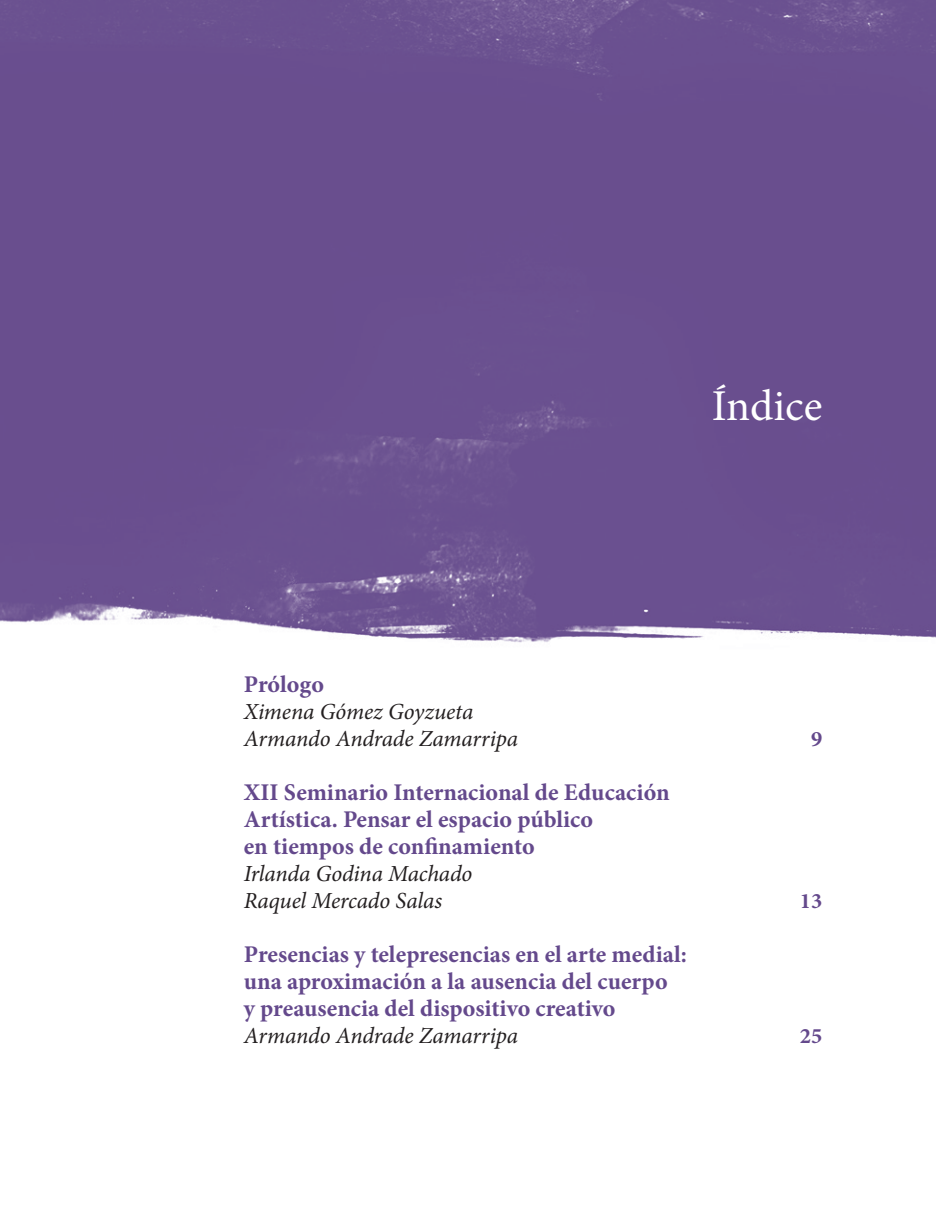
<style>
.page{position:relative;width:936px;height:1219px;background:#fff}
.page>*{position:absolute;margin:0;border:0;box-sizing:border-box;transform-origin:0 0}
.t1{font:44px "Minion Pro";color:#fff}
.t2{font:700 24px/27px "Minion Pro";color:#64498c}
.t3{font:italic 23px/27px "Minion Pro";letter-spacing:-.005em;color:#231f20}
.t4{font:700 22px "Minion Pro";color:#64498c}
</style>
<div class="page">
<div style="left:0;top:0;width:935px;height:643px;background:#694e8f"></div>
<h1 class="t1" style="left:712px;top:377px;width:112px">Índice</h1>
<p class="t2" style="left:244px;top:670px;width:82px">Prólogo</p>
<p class="t3" style="left:244px;top:698px;width:276px">Ximena Gómez Goyzueta<br>Armando Andrade Zamarripa</p>
<p class="t2" style="left:244px;top:778px;width:427px">XII Seminario Internacional de Educación<br>Artística. Pensar el espacio público<br>en tiempos de confinamiento</p>
<p class="t3" style="left:244px;top:860px;width:230px">Irlanda Godina Machado<br>Raquel Mercado Salas</p>
<p class="t4" style="left:811px;top:723px;width:13px">9</p>
<p class="t4" style="left:799px;top:885px;width:24px">13</p>
<p class="t2" style="left:244px;top:940px;width:444px">Presencias y telepresencias en el arte medial: una aproximación a la ausencia del cuerpo<br>y preausencia del dispositivo creativo</p>
<p class="t3" style="left:244px;top:1022px;width:276px">Armando Andrade Zamarripa</p>
<p class="t4" style="left:799px;top:1020px;width:24px">25</p>
</div>
